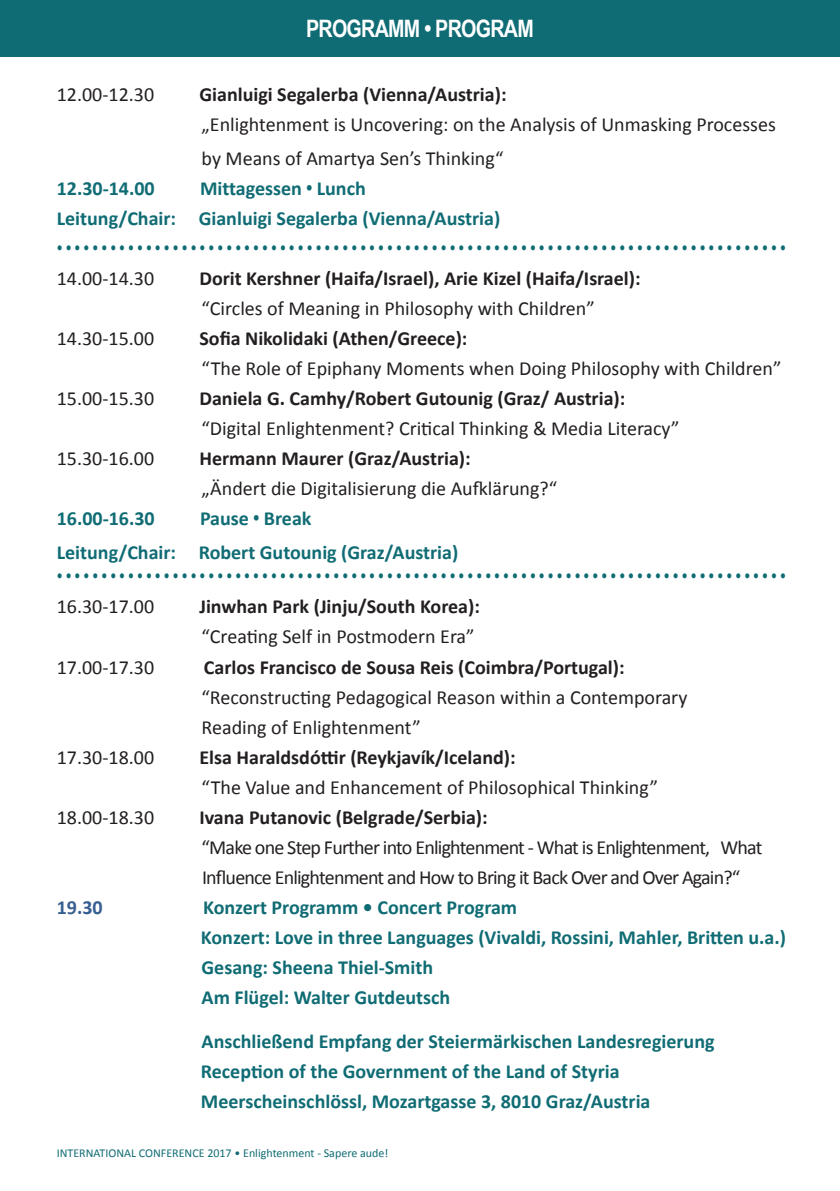
<style>
.page{position:relative;width:840px;height:1191px;background:#fff}
.page>*{position:absolute;margin:0;border:0;box-sizing:border-box;transform-origin:0 0}
.t1{font:700 24px "Arial Narrow";letter-spacing:-.03em;color:#fff}
.t2{font:20px/34px "Calibri";color:#231f20}
.t3{font:700 20px/30px "Calibri";color:#106c74;text-align:center}
.t4{font:700 20px "Calibri";color:#231f20}
.t5{font:20px "Arial Narrow";color:#106c74}
.t6{font:20px/30px "Calibri";letter-spacing:-.04em;color:#231f20}
.t7{font:700 20px "Calibri";color:#375e91}
.t8{font:12px "Calibri";color:#106c74}
.s1{font-family:"Arial Narrow"}
</style>
<div class="page">
<div style="left:0;top:0;width:839px;height:57px;background:#106c74"></div>
<p class="t1" style="left:306px;top:10px;width:229px">PROGRAMM • PROGRAM</p>
<p class="t2" style="left:57px;top:78px;width:99px">12.00-12.30</p>
<p class="t4" style="left:199px;top:82px;width:308px">Gianluigi Segalerba (Vienna/Austria):</p>
<p class="t2" style="left:201px;top:108px;width:575px">„Enlightenment is Uncovering: on the Analysis of Unmasking Processes by Means of Amartya Sen’s Thinking“</p>
<p class="t3" style="left:57px;top:174px;width:99px">12.30-14.00</p>
<p class="t3" style="left:57px;top:174px;width:445px">Mittagessen <span class="s1">•</span> Lunch<br>Leitung/Chair: Gianluigi Segalerba (Vienna/Austria)</p>
<p class="t5" style="left:57px;top:234px;width:730px">••••••••••••••••••••••••••••••••••••••••••••••••••••••••••••••••••••••••••••••••••</p>
<p class="t2" style="left:57px;top:262px;width:99px">14.00-14.30</p>
<p class="t4" style="left:199px;top:266px;width:442px">Dorit Kershner (Haifa/Israel), Arie Kizel (Haifa/Israel):</p>
<p class="t2" style="left:201px;top:292px;width:394px">“Circles of Meaning in Philosophy with Children”</p>
<p class="t2" style="left:57px;top:322px;width:99px">14.30-15.00</p>
<p class="t4" style="left:199px;top:326px;width:269px">Sofia Nikolidaki (Athen/Greece):</p>
<p class="t2" style="left:201px;top:352px;width:581px">“The Role of Epiphany Moments when Doing Philosophy with Children”</p>
<p class="t2" style="left:57px;top:382px;width:99px">15.00-15.30</p>
<p class="t4" style="left:199px;top:386px;width:427px">Daniela G. Camhy/Robert Gutounig (Graz/ Austria):</p>
<p class="t2" style="left:201px;top:412px;width:479px">“Digital Enlightenment? Critical Thinking &amp; Media Literacy”</p>
<p class="t2" style="left:57px;top:442px;width:99px">15.30-16.00</p>
<p class="t4" style="left:199px;top:446px;width:272px">Hermann Maurer (Graz/Austria):</p>
<p class="t2" style="left:201px;top:472px;width:357px">„Ändert die Digitalisierung die Aufklärung?“</p>
<p class="t3" style="left:57px;top:504px;width:99px">16.00-16.30</p>
<p class="t3" style="left:57px;top:502px;width:403px;line-height:34px">Pause <span class="s1">•</span> Break<br>Leitung/Chair: Robert Gutounig (Graz/Austria)</p>
<p class="t5" style="left:57px;top:562px;width:730px">••••••••••••••••••••••••••••••••••••••••••••••••••••••••••••••••••••••••••••••••••</p>
<p class="t2" style="left:57px;top:590px;width:99px">16.30-17.00</p>
<p class="t4" style="left:199px;top:594px;width:282px">Jinwhan Park (Jinju/South Korea):</p>
<p class="t2" style="left:201px;top:620px;width:274px">“Creating Self in Postmodern Era”</p>
<p class="t2" style="left:57px;top:650px;width:99px">17.00-17.30</p>
<p class="t4" style="left:204px;top:654px;width:422px">Carlos Francisco de Sousa Reis (Coimbra/Portugal):</p>
<p class="t2" style="left:201px;top:682px;width:487px;line-height:30px">“Reconstructing Pedagogical Reason within a Contemporary<br>Reading of Enlightenment”</p>
<p class="t2" style="left:57px;top:740px;width:99px">17.30-18.00</p>
<p class="t4" style="left:199px;top:744px;width:317px">Elsa Haraldsdóttir (Reykjavík/Iceland):</p>
<p class="t2" style="left:201px;top:770px;width:458px">“The Value and Enhancement of Philosophical Thinking”</p>
<p class="t2" style="left:57px;top:800px;width:99px">18.00-18.30</p>
<p class="t4" style="left:199px;top:804px;width:289px">Ivana Putanovic (Belgrade/Serbia):</p>
<p class="t6" style="left:201px;top:832px;width:562px">“Make one Step Further into Enlightenment - What is Enlightenment, What<br>Influence Enlightenment and How to Bring it Back Over and Over Again?“</p>
<p class="t7" style="left:57px;top:894px;width:47px">19.30</p>
<p class="t3" style="left:201px;top:892px;width:586px;text-align:left">Konzert Programm • Concert Program<br>Konzert: Love in three Languages (Vivaldi, Rossini, Mahler, Britten u.a.)<br>Gesang: Sheena Thiel-Smith<br>Am Flügel: Walter Gutdeutsch</p>
<p class="t3" style="left:201px;top:1026px;width:515px;text-align:left">Anschließend Empfang der Steiermärkischen Landesregierung<br>Reception of the Government of the Land of Styria<br>Meerscheinschlössl, Mozartgasse 3, 8010 Graz/Austria</p>
<p class="t8" style="left:57px;top:1145px;width:333px">INTERNATIONAL CONFERENCE 2017 • Enlightenment - Sapere aude!</p>
</div>
